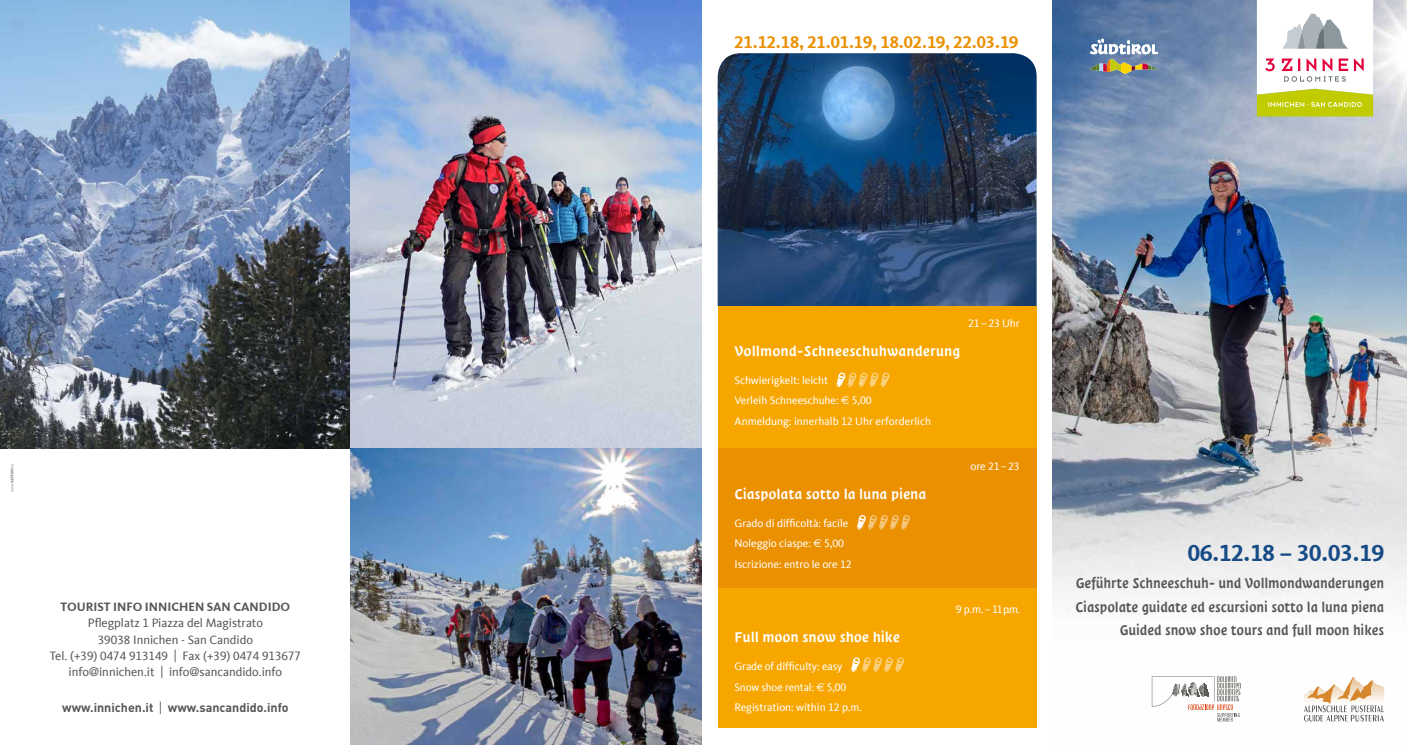
<style>
.page{position:relative;width:1407px;height:745px;background:#fff}
.page>*{position:absolute;margin:0;border:0;box-sizing:border-box;transform-origin:0 0}
.t1{font:700 24px "CDU Kievit Tab";color:#174b86}
.t2{font:700 17.5px "CDU Kievit Tab";color:#eb9000}
.t3{font:16.25px/23.4px "Suedtirol";letter-spacing:-.01em;color:#575756;text-align:right;scale:.9 1}
.t4{font:16.25px "Suedtirol";letter-spacing:-.01em;color:#fff;scale:.96 1}
.t5{font:12.5px/16.2px "CDU Kievit Tab";color:#575756;text-align:center}
.t6{font:700 12.5px "DIN";color:#575756}
.t7{font:700 12.5px "CDU Kievit Tab";color:#575756}
.t8{font:11.25px/20.8px "CDU Kievit Tab";letter-spacing:-.005em;color:#fff}
.s1{font-family:"Frutiger";font-weight:300}
.s2{font-family:"CDU Kievit Tab";font-weight:400}
.s3{font-family:"Euro Sans"}
</style>
<div class="page">
<div style="left:718px;top:306px;width:318px;height:420px;background:#f7a600"></div>
<div style="left:718px;top:448px;width:318px;height:139px;background:#eb9000"></div>
<img style="left:718px;top:53px;width:318px;height:253px">
<img style="left:1052px;top:0;width:355px;height:722px">
<svg style="left:1089px;top:39px;width:69px;height:35px;background:#909ca2"></svg>
<svg style="left:1257px;top:0;width:116px;height:116px"></svg>
<svg style="left:11px;top:464px;width:2px;height:27px"></svg>
<svg style="left:1152px;top:675px;width:88px;height:46px"></svg>
<svg style="left:836px;top:372px;width:53px;height:15px"></svg>
<svg style="left:857px;top:515px;width:53px;height:14px"></svg>
<svg style="left:851px;top:657px;width:53px;height:14px"></svg>
<img style="left:0;top:0;width:351px;height:448px">
<img style="left:351px;top:0;width:351px;height:744px">
<svg style="left:1304px;top:675px;width:80px;height:46px"></svg>
<p class="t7" style="left:61px;top:599px;width:231px">TOURIST INFO INNICHEN SAN CANDIDO</p>
<p class="t5" style="left:50px;top:614px;width:253px">Pflegplatz 1 Piazza del Magistrato<br>39038 Innichen - San Candido<br>Tel. (+39) 0474 913149 | Fax (+39) 0474 913677 info<span class="s1">@</span>innichen.it | info<span class="s1">@</span>sancandido.info</p>
<p class="t6" style="left:62px;top:699px;width:228px">www.innichen.it <span class="s2">|</span> www.sancandido.info</p>
<h2 class="t2" style="left:734px;top:31px;width:285px">21.12.18, 21.01.19, 18.02.19, 22.03.19</h2>
<h3 class="t4" style="left:734px;top:341px;width:237px">Vollmond-Schneeschuhwanderung</h3>
<p class="t8" style="left:734px;top:369px;width:198px">Schwierigkeit: leicht<br>Verleih Schneeschuhe: <span class="s3">€</span> 5,00<br>Anmeldung: innerhalb 12 Uhr erforderlich</p>
<p class="t8" style="left:968px;top:312px;width:53px">21 – 23 Uhr</p>
<h3 class="t4" style="left:734px;top:484px;width:201px">Ciaspolata sotto la luna piena</h3>
<p class="t8" style="left:734px;top:512px;width:119px">Grado di difficoltà: facile<br>Noleggio ciaspe: <span class="s3">€</span> 5,00<br>Iscrizione: entro le ore 12</p>
<p class="t8" style="left:970px;top:455px;width:51px">ore 21 – 23</p>
<h3 class="t4" style="left:734px;top:627px;width:174px">Full moon snow shoe hike</h3>
<p class="t8" style="left:734px;top:655px;width:129px">Grade of difficulty: easy<br>Snow shoe rental: <span class="s3">€</span> 5,00<br>Registration: within 12 p.m.</p>
<p class="t8" style="left:956px;top:598px;width:66px">9 p.m. – 11 p.m.</p>
<h1 class="t1" style="left:1188px;top:539px;width:198px">06.12.18 – 30.03.19</h1>
<h3 class="t3" style="left:1075px;top:571px;width:344px">Geführte Schneeschuh- und Vollmondwanderungen<br>Ciaspolate guidate ed escursioni sotto la luna piena<br>Guided snow shoe tours and full moon hikes</h3>
</div>
